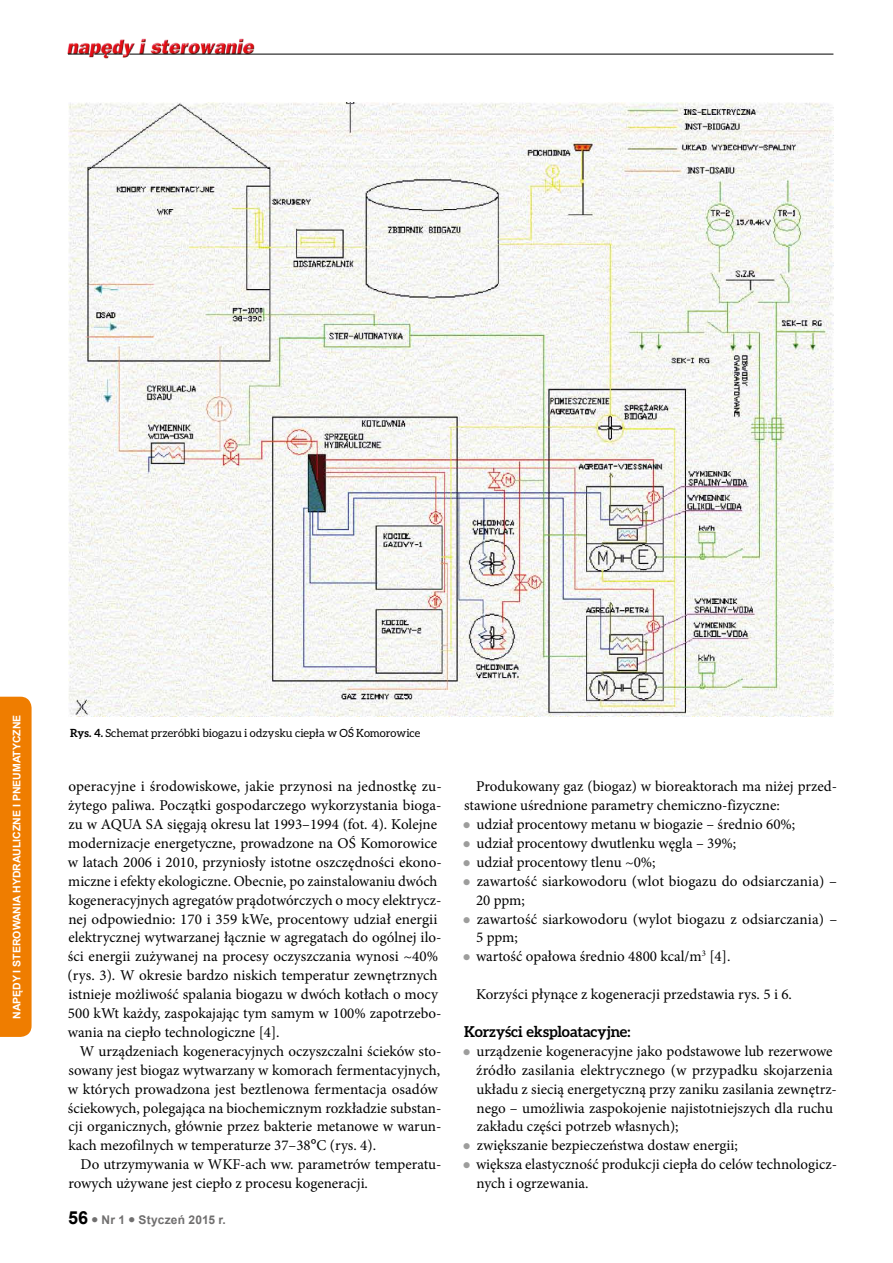
<style>
.page{position:relative;width:893px;height:1263px;background:#fff}
.page>*{position:absolute;margin:0;border:0;box-sizing:border-box;transform-origin:0 0}
.t1{font:15px/18.9px "Minion Pro";color:#000}
.t2{font:700 15px "Aleo";color:#000}
.t3{font:700 12px "Arial";letter-spacing:.015em;color:#706f6f}
.t4{font:11.25px "Aleo";letter-spacing:.005em;color:#000}
.t5{font:700 10.5px "Arial";color:#fff}
.s1{font-weight:700}
.s2{font-family:"Aleo"}
.s3{font-size:18px;color:#000}
</style>
<div class="page">
<img style="left:67px;top:38px;width:190px;height:21px">
<hr style="left:129px;top:54px;width:704px;height:1px;background:#000">
<svg style="left:68px;top:54px;width:55px;height:1px"></svg>
<div style="left:0;top:697px;width:32px;height:340px;background:#ef7d00"></div>
<img style="left:68px;top:102px;width:765px;height:615px">
<p class="t5" style="left:10px;top:1019px;width:306px;rotate:-90deg">NAPĘDY I STEROWANIA HYDRAULICZNE I PNEUMATYCZNE</p>
<p class="t4" style="left:70px;top:727px;width:352px"><span class="s1">Rys. 4.</span> Schemat przeróbki biogazu i odzysku ciepła w OŚ Komorowice</p>
<p class="t1" style="left:68px;top:777px;width:376px">operacyjne i środowiskowe, jakie przynosi na jednostkę zu&shy;żytego paliwa. Początki gospodarczego wykorzystania bioga&shy;zu w AQUA SA sięgają okresu lat 1993–1994 (fot. 4). Kolejne modernizacje energetyczne, prowadzone na OŚ Komorowice w latach 2006 i 2010, przyniosły istotne oszczędności ekono&shy;miczne i efekty ekologiczne. Obecnie, po zainstalowaniu dwóch kogeneracyjnych agregatów prądotwórczych o mocy elektrycz&shy;nej odpowiednio: 170 i 359 kWe, procentowy udział energii elektrycznej wytwarzanej łącznie w agregatach do ogólnej ilo&shy;ści energii zużywanej na procesy oczyszczania wynosi ~40% (rys. 3). W okresie bardzo niskich temperatur zewnętrznych istnieje możliwość spalania biogazu w dwóch kotłach o mocy 500 kWt każdy, zaspokajając tym samym w 100% zapotrzebo&shy;wania na ciepło technologiczne [4].</p>
<p class="t1" style="left:68px;top:1042px;width:375px;text-indent:12px">W urządzeniach kogeneracyjnych oczyszczalni ścieków sto&shy;sowany jest biogaz wytwarzany w komorach fermentacyjnych, w których prowadzona jest beztlenowa fermentacja osadów ściekowych, polegająca na biochemicznym rozkładzie substan&shy;cji organicznych, głównie przez bakterie metanowe w warun&shy;kach mezofilnych w temperaturze 37–38<span class="s2">º</span>C (rys. 4).</p>
<p class="t1" style="left:68px;top:1155px;width:375px;text-indent:12px">Do utrzymywania w WKF-ach ww. parametrów temperatu&shy;rowych używane jest ciepło z procesu kogeneracji.</p>
<p class="t3" style="left:68px;top:1212px;width:159px"><span class="s3">56</span> ● Nr 1 ● Styczeń 2015 r.</p>
<p class="t1" style="left:476px;top:777px;width:362px">Produkowany gaz (biogaz) w bioreaktorach ma niżej przed-</p>
<p class="t1" style="left:464px;top:796px;width:317px">stawione uśrednione parametry chemiczno-fizyczne:</p>
<p class="t1" style="left:476px;top:815px;width:320px">udział procentowy metanu w biogazie – średnio 60%;</p>
<p class="t1" style="left:476px;top:834px;width:261px">udział procentowy dwutlenku węgla – 39%;</p>
<p class="t1" style="left:476px;top:853px;width:181px">udział procentowy tlenu ~0%;</p>
<p class="t1" style="left:477px;top:871px;width:362px">zawartość siarkowodoru (wlot biogazu do odsiarczania) –</p>
<p class="t1" style="left:476px;top:890px;width:50px">20 ppm;</p>
<p class="t1" style="left:477px;top:909px;width:362px">zawartość siarkowodoru (wylot biogazu z odsiarczania) –</p>
<p class="t1" style="left:476px;top:928px;width:43px">5 ppm;</p>
<p class="t1" style="left:476px;top:947px;width:256px">wartość opałowa średnio 4800 kcal/m<sup>3</sup> [4].</p>
<p class="t1" style="left:476px;top:985px;width:317px">Korzyści płynące z kogeneracji przedstawia rys. 5 i 6.</p>
<p class="t2" style="left:464px;top:1023px;width:168px">Korzyści eksploatacyjne:</p>
<p class="t1" style="left:476px;top:1042px;width:363px">urządzenie kogeneracyjne jako podstawowe lub rezerwowe źródło zasilania elektrycznego (w przypadku skojarzenia układu z siecią energetyczną przy zaniku zasilania zewnętrz&shy;nego – umożliwia zaspokojenie najistotniejszych dla ruchu zakładu części potrzeb własnych);<br>zwiększanie bezpieczeństwa dostaw energii;<br>większa elastyczność produkcji ciepła do celów technologicz&shy;nych i ogrzewania.</p>
</div>
